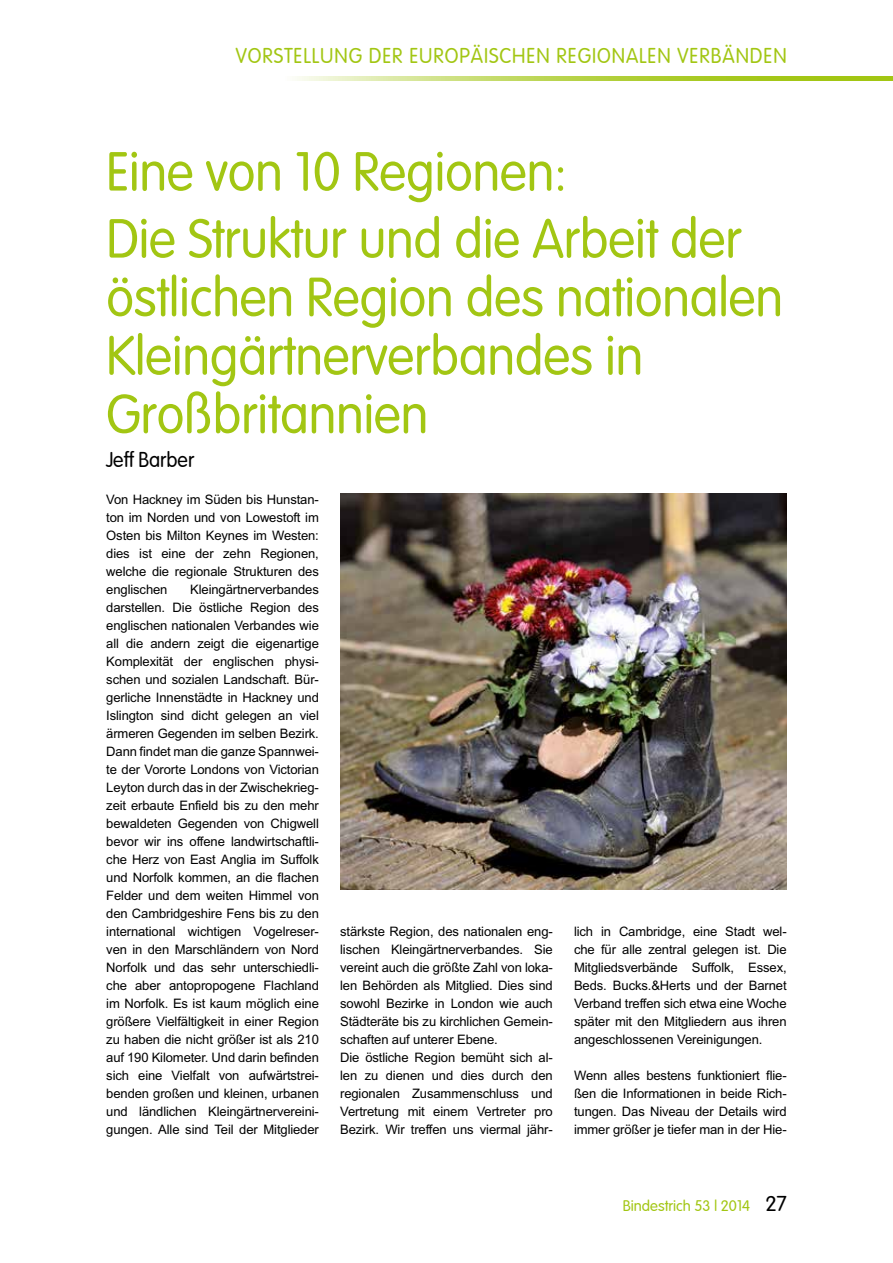
<style>
.page{position:relative;width:893px;height:1263px;background:#fff}
.page>*{position:absolute;margin:0;border:0;box-sizing:border-box;transform-origin:0 0}
.t1{font:54px/58.5px "Vogue Plain";color:#a2c613;scale:.95 1}
.t2{font:21px "Vogue Plain";letter-spacing:.05em;color:#a2c613;scale:.95 1}
.t3{font:21px "Vogue Plain";color:#000;scale:.95 1}
.t4{font:15px "Vogue Plain";color:#a2c613}
.t5{font:13.05px/18px "Arial";letter-spacing:-.01em;color:#000;text-align:justify}
.s1{font-size:21px;color:#000}
</style>
<div class="page">
<svg style="left:295px;top:77px;width:598px;height:4px;background:#bcd657"></svg>
<img style="left:340px;top:493px;width:447px;height:396px">
<h2 class="t2" style="left:236px;top:44px;width:581px">VORSTELLUNG DER EUROPÄISCHEN REGIONALEN VERBÄNDEN</h2>
<h1 class="t1" style="left:106px;top:138px;width:670px;line-height:67.1px">Eine von 10 Regionen:<br>Die Struktur und die Arbeit der</h1>
<h1 class="t1" style="left:106px;top:268px;width:714px">östlichen Region des nationalen<br>Kleingärtnerverbandes in<br>Großbritannien</h1>
<h2 class="t3" style="left:106px;top:447px;width:94px">Jeff Barber</h2>
<p class="t5" style="left:106px;top:491px;width:214px">Von Hackney im Süden bis Hunstan&shy;ton im Norden und von Lowestoft im Osten bis Milton Keynes im Westen: dies ist eine der zehn Regionen, welche die regionale Strukturen des englischen</p>
<p class="t5" style="left:106px;top:581px;width:214px;text-indent:84px">Kleingärtnerverbandes darstellen. Die östliche Region des englischen nationalen Verbandes wie all die andern zeigt die eigenartige Komplexität der englischen physi&shy;schen und sozialen Landschaft. Bür&shy;gerliche Innenstädte in Hackney und Islington sind dicht gelegen an viel ärmeren Gegenden im selben Bezirk.<br>Dann findet man die ganze Spannwei&shy;te der Vororte Londons von Victorian Leyton durch das in der Zwischekrieg&shy;zeit erbaute Enfield bis zu den mehr bewaldeten Gegenden von Chigwell bevor wir ins offene landwirtschaftli&shy;che Herz von East Anglia im Suffolk und Norfolk kommen, an die flachen Felder und dem weiten Himmel von den Cambridgeshire Fens bis zu den international wichtigen Vogelreser&shy;ven in den Marschländern von Nord Norfolk und das sehr unterschiedli&shy;che aber antopropogene Flachland im Norfolk. Es ist kaum möglich eine größere Vielfältigkeit in einer Region zu haben die nicht größer ist als 210 auf 190 Kilometer. Und darin befinden sich eine Vielfalt von aufwärtstrei&shy;benden großen und kleinen, urbanen und ländlichen Kleingärtnervereini&shy;gungen. Alle sind Teil der Mitglieder</p>
<p class="t5" style="left:340px;top:923px;width:214px;text-align:left">stärkste Region, des nationalen eng&shy;lischen Kleingärtnerverbandes. Sie vereint auch die größte Zahl von loka&shy;len Behörden als Mitglied. Dies sind sowohl Bezirke in London wie auch Städteräte bis zu kirchlichen Gemein&shy;schaften auf unterer Ebene.<br>Die östliche Region bemüht sich al&shy;len zu dienen und dies durch den regionalen Zusammenschluss und Vertretung mit einem Vertreter pro Bezirk. Wir treffen uns viermal jähr-</p>
<p class="t5" style="left:574px;top:923px;width:214px">lich in Cambridge, eine Stadt wel&shy;che für alle zentral gelegen ist. Die Mitgliedsverbände Suffolk, Essex, Beds. Bucks.&amp;Herts und der Barnet Verband treffen sich etwa eine Woche später mit den Mitgliedern aus ihren angeschlossenen Vereinigungen.</p>
<p class="t5" style="left:574px;top:1067px;width:214px">Wenn alles bestens funktioniert flie&shy;ßen die Informationen in beide Rich&shy;tungen. Das Niveau der Details wird immer größer je tiefer man in der Hie-</p>
<p class="t4" style="left:623px;top:1197px;width:165px">Bindestrich 53 | 2014 <span class="s1">27</span></p>
</div>
